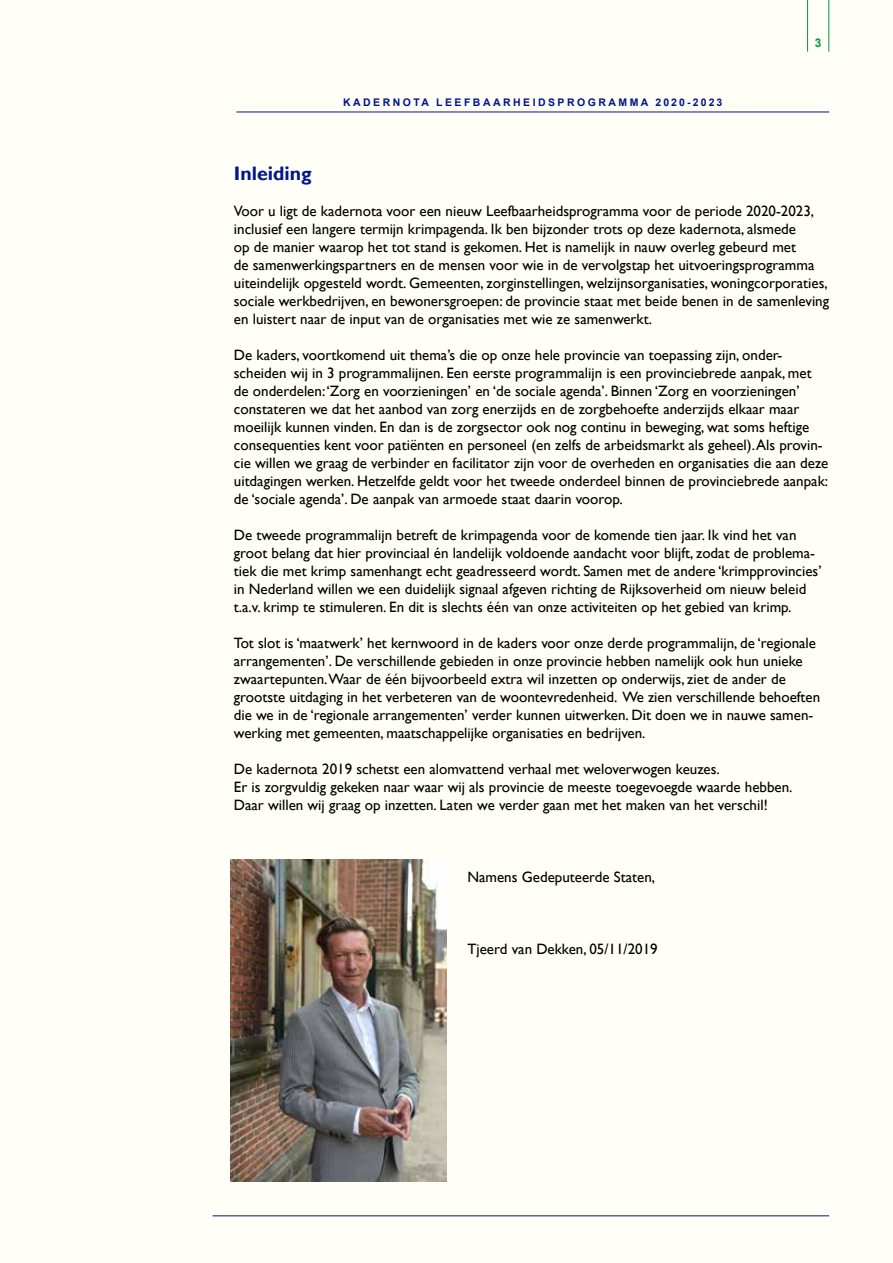
<style>
.page{position:relative;width:893px;height:1263px;background:#fffef7}
.page>*{position:absolute;margin:0;border:0;box-sizing:border-box;transform-origin:0 0}
.t1{font:700 19.5px "Gill Sans";color:#001689}
.t2{font:15px/18px "Gill Sans";color:#000}
.t3{font:700 12px "Arial";color:#029939}
.t4{font:700 10.5px "Arial";letter-spacing:.235em;color:#001689}
</style>
<div class="page">
<hr style="left:236px;top:112px;width:593px;height:1px;background:#001689">
<hr style="left:213px;top:1215px;width:616px;height:1px;background:#001689">
<img style="left:231px;top:859px;width:215px;height:323px">
<hr style="left:807px;top:0;width:1px;height:52px;background:#029939">
<hr style="left:828px;top:0;width:1px;height:52px;background:#029939">
<p class="t4" style="left:343px;top:95px;width:381px">KADERNOTA LEEFBAARHEIDSPROGRAMMA 2020-2023</p>
<p class="t3" style="left:815px;top:35px;width:8px">3</p>
<h1 class="t1" style="left:234px;top:162px;width:79px">Inleiding</h1>
<p class="t2" style="left:234px;top:202px;width:597px">Voor u ligt de kadernota voor een nieuw Leefbaarheidsprogramma voor de periode 2020-2023, inclusief een langere termijn krimpagenda. Ik ben bijzonder trots op deze kadernota, alsmede<br>op de manier waarop het tot stand is gekomen. Het is namelijk in nauw overleg gebeurd met<br>de samenwerkingspartners en de mensen voor wie in de vervolgstap het uitvoeringsprogramma uiteindelijk opgesteld wordt. Gemeenten, zorginstellingen, welzijnsorganisaties, woningcorporaties, sociale werkbedrijven, en bewonersgroepen: de provincie staat met beide benen in de samenleving en luistert naar de input van de organisaties met wie ze samenwerkt.</p>
<p class="t2" style="left:234px;top:346px;width:596px">De kaders, voortkomend uit thema’s die op onze hele provincie van toepassing zijn, onder&shy;scheiden wij in 3 programmalijnen. Een eerste programmalijn is een provinciebrede aanpak, met de onderdelen: ‘Zorg en voorzieningen’ en ‘de sociale agenda’. Binnen ‘Zorg en voorzieningen’ constateren we dat het aanbod van zorg enerzijds en de zorgbehoefte anderzijds elkaar maar moeilijk kunnen vinden. En dan is de zorgsector ook nog continu in beweging, wat soms heftige consequenties kent voor patiënten en personeel (en zelfs de arbeidsmarkt als geheel). Als provin&shy;cie willen we graag de verbinder en facilitator zijn voor de overheden en organisaties die aan deze uitdagingen werken. Hetzelfde geldt voor het tweede onderdeel binnen de provinciebrede aanpak: de ‘sociale agenda’. De aanpak van armoede staat daarin voorop.</p>
<p class="t2" style="left:234px;top:526px;width:589px">De tweede programmalijn betreft de krimpagenda voor de komende tien jaar. Ik vind het van groot belang dat hier provinciaal én landelijk voldoende aandacht voor blijft, zodat de problema&shy;tiek die met krimp samenhangt echt geadresseerd wordt. Samen met de andere ‘krimpprovincies’ in Nederland willen we een duidelijk signaal afgeven richting de Rijksoverheid om nieuw beleid t.a.v. krimp te stimuleren. En dit is slechts één van onze activiteiten op het gebied van krimp.</p>
<p class="t2" style="left:234px;top:634px;width:588px">Tot slot is ‘maatwerk’ het kernwoord in de kaders voor onze derde programmalijn, de ‘regionale arrangementen’. De verschillende gebieden in onze provincie hebben namelijk ook hun unieke zwaartepunten.Waar de één bijvoorbeeld extra wil inzetten op onderwijs, ziet de ander de grootste uitdaging in het verbeteren van de woontevredenheid. We zien verschillende behoeften die we in de ‘regionale arrangementen’ verder kunnen uitwerken. Dit doen we in nauwe samen&shy;werking met gemeenten, maatschappelijke organisaties en bedrijven.</p>
<p class="t2" style="left:234px;top:760px;width:560px">De kadernota 2019 schetst een alomvattend verhaal met weloverwogen keuzes.<br>Er is zorgvuldig gekeken naar waar wij als provincie de meeste toegevoegde waarde hebben.<br>Daar willen wij graag op inzetten. Laten we verder gaan met het maken van het verschil!</p>
<p class="t2" style="left:467px;top:868px;width:189px">Namens Gedeputeerde Staten,</p>
<p class="t2" style="left:467px;top:940px;width:192px">Tjeerd van Dekken, 05/11/2019</p>
</div>
